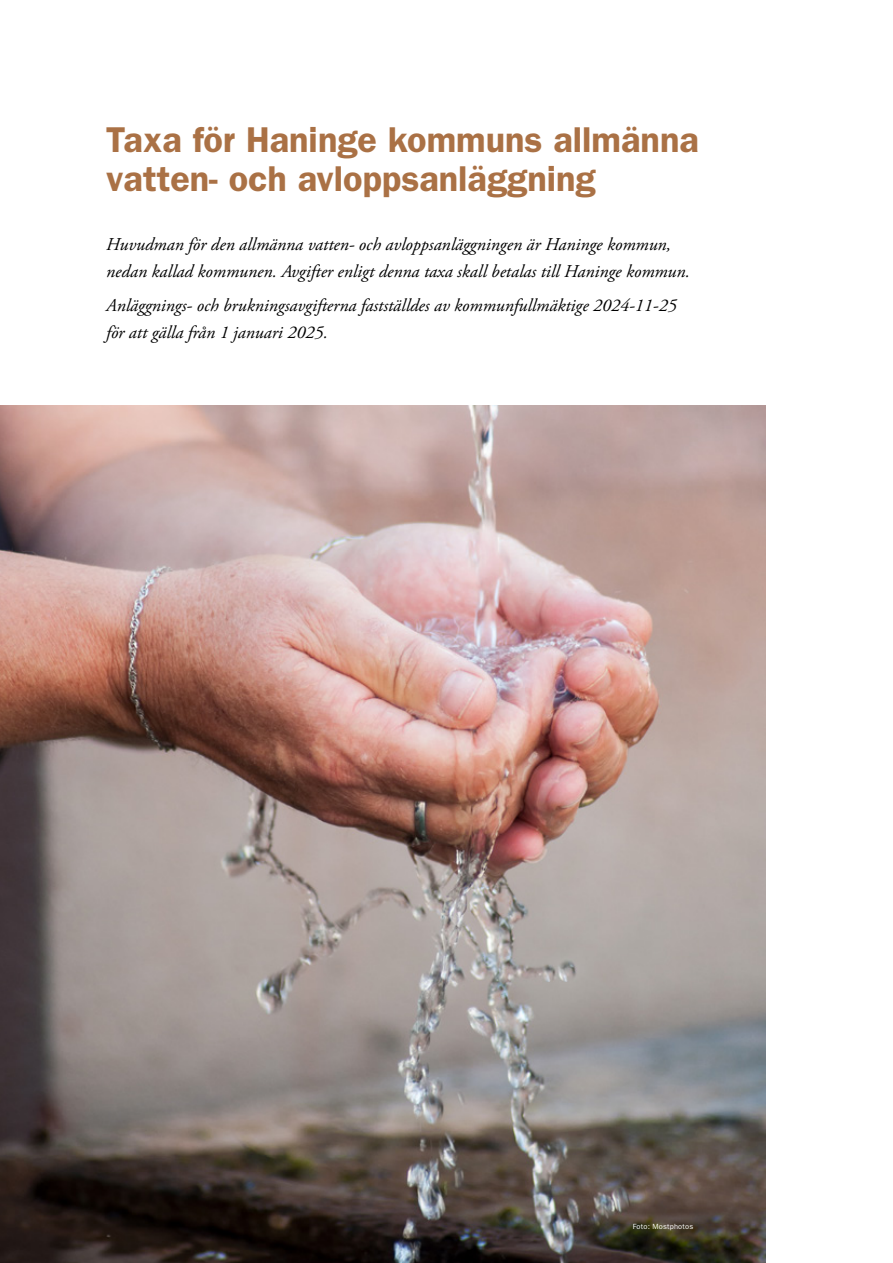
<style>
.page{position:relative;width:893px;height:1263px;background:#fff}
.page>*{position:absolute;margin:0;border:0;box-sizing:border-box;transform-origin:0 0}
.Rubrik_H1{font:600 36px/39px "ITC Franklin Gothic Std";color:#aa7145}
.Rubrik_H1-2{font:italic 18px/27px "Adobe Garamond Pro";color:#000}
.t1{font:7.5px "ITC Franklin Gothic Std";letter-spacing:.025em;color:#fff}
</style>
<div class="page">
<img style="left:0;top:405px;width:765px;height:858px">
<h1 class="Rubrik_H1" style="left:106px;top:120px;width:594px">Taxa för Haninge kommuns allmänna vatten- och avloppsanläggning</h1>
<h1 class="Rubrik_H1-2" style="left:106px;top:231px;width:585px">Huvudman för den allmänna vatten- och avloppsanläggningen är Haninge kommun, nedan kallad kommunen. Avgifter enligt denna taxa skall betalas till Haninge kommun.</h1>
<p class="Rubrik_H1-2" style="left:106px;top:292px;width:572px">Anläggnings- och brukningsavgifterna fastställdes av kommunfullmäktige 2024-11-25 för att gälla från 1 januari 2025.</p>
<p class="t1" style="left:633px;top:1222px;width:62px">Foto: Mostphotos</p>
</div>
